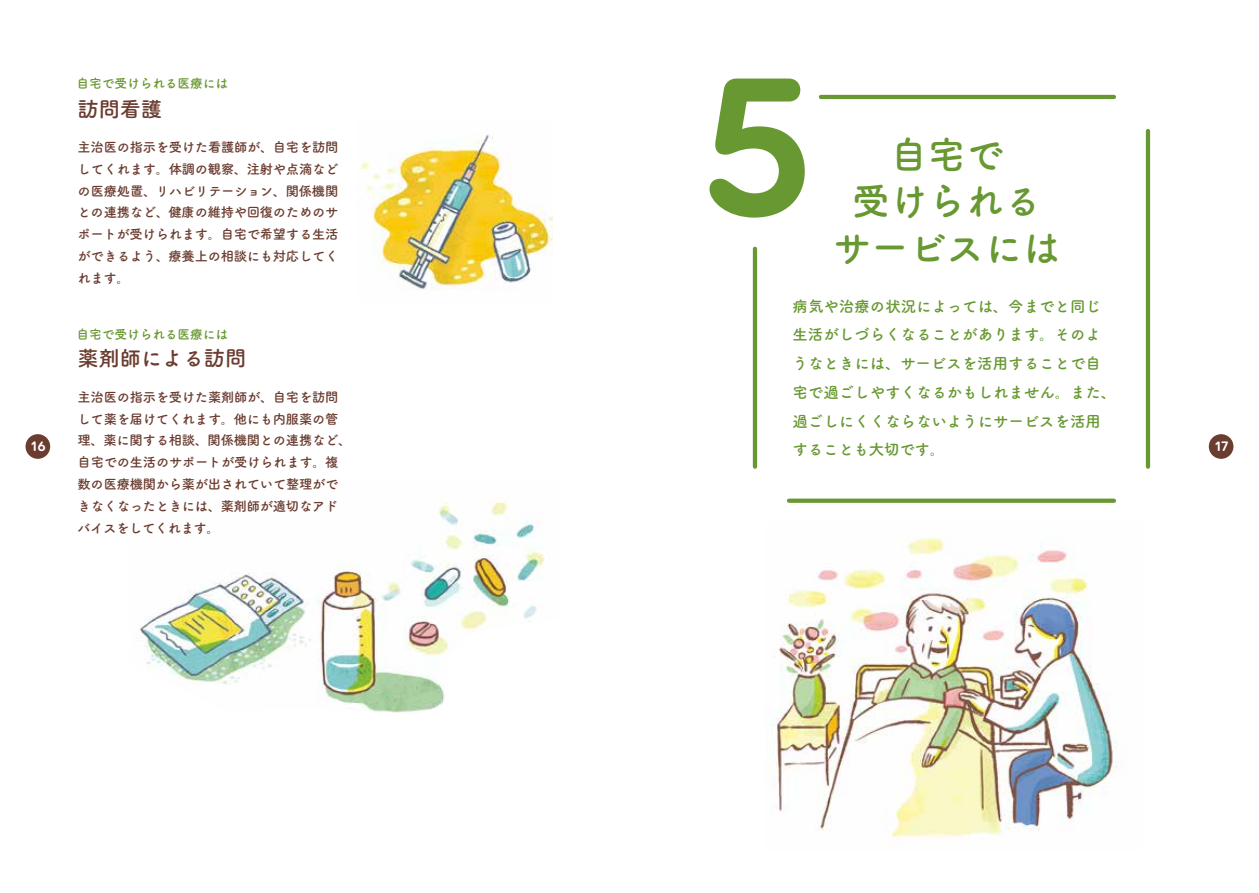
<style>
.page{position:relative;width:1259px;height:893px;background:#fff}
.page>*{position:absolute;margin:0;border:0;box-sizing:border-box;transform-origin:0 0}
.t1{font:600 212.55px "Volte Rounded";color:#689831}
.t2{font:38.25px/46.8px "Tsuku A Rd Gothic Std B";letter-spacing:-.01em;color:#689831;text-align:center}
.t3{font:21.3px "Tsuku A Rd Gothic Std B";letter-spacing:-.01em;color:#6b3c30}
.t4{font:15.45px/28.7px "Tsuku A Rd Gothic Std B";color:#689831}
.t5{font:600 14.85px "Volte Rounded";color:#fff}
.t6{font:13.35px/21.8px "Tsuku A Rd Gothic Std B";letter-spacing:-.02em;color:#6b3c30;text-align:justify}
.t7{font:12.75px "Tsuku A Rd Gothic Std B";letter-spacing:-.01em;color:#689831}
</style>
<div class="page">
<img style="left:136px;top:495px;width:408px;height:218px">
<div style="left:26px;top:434px;width:24px;height:25px;background:#6b3c30;border-radius:50%"></div>
<div style="left:1208px;top:434px;width:25px;height:25px;background:#6b3c30;border-radius:50%"></div>
<hr style="left:821px;top:95px;width:293px;height:4px;background:#689831">
<svg style="left:789px;top:499px;width:325px;height:4px"></svg>
<hr style="left:753px;top:249px;width:4px;height:218px;background:#689831">
<div style="left:1145px;top:131px;width:5px;height:336px;background:#689831"></div>
<img style="left:360px;top:134px;width:193px;height:156px">
<img style="left:771px;top:537px;width:347px;height:301px">
<p class="t7" style="left:77px;top:73px;width:153px">自宅で受けられる医療には</p>
<h1 class="t1" style="left:700px;top:20px;width:116px">5</h1>
<h3 class="t3" style="left:78px;top:92px;width:86px">訪問看護</h3>
<h2 class="t2" style="left:833px;top:129px;width:229px">自宅で<br>受けられるサービスには</h2>
<p class="t4" style="left:792px;top:291px;width:325px">病気や治療の状況によっては、今までと同じ生活がしづらくなることがあります。そのようなときには、サービスを活用することで自宅で過ごしやすくなるかもしれません。また、過ごしにくくならないようにサービスを活用することも大切です。</p>
<p class="t6" style="left:78px;top:135px;width:262px">主治医の指示を受けた看護師が、自宅を訪問してくれます。体調の観察、注射や点滴などの医療処置、リハビリテーション、関係機関との連携など、健康の維持や回復のためのサポートが受けられます。自宅で希望する生活ができるよう、療養上の相談にも対応してくれます。</p>
<p class="t7" style="left:77px;top:324px;width:153px">自宅で受けられる医療には</p>
<h3 class="t3" style="left:78px;top:342px;width:170px">薬剤師による訪問</h3>
<p class="t6" style="left:78px;top:385px;width:275px;text-align:left">主治医の指示を受けた薬剤師が、自宅を訪問して薬を届けてくれます。他にも内服薬の管理、薬に関する相談、関係機関との連携など、自宅での生活のサポートが受けられます。複数の医療機関から薬が出されていて整理ができなくなったときには、薬剤師が適切なアドバイスをしてくれます。</p>
<p class="t5" style="left:31px;top:438px;width:16px">16</p>
<p class="t5" style="left:1214px;top:438px;width:15px">17</p>
</div>
